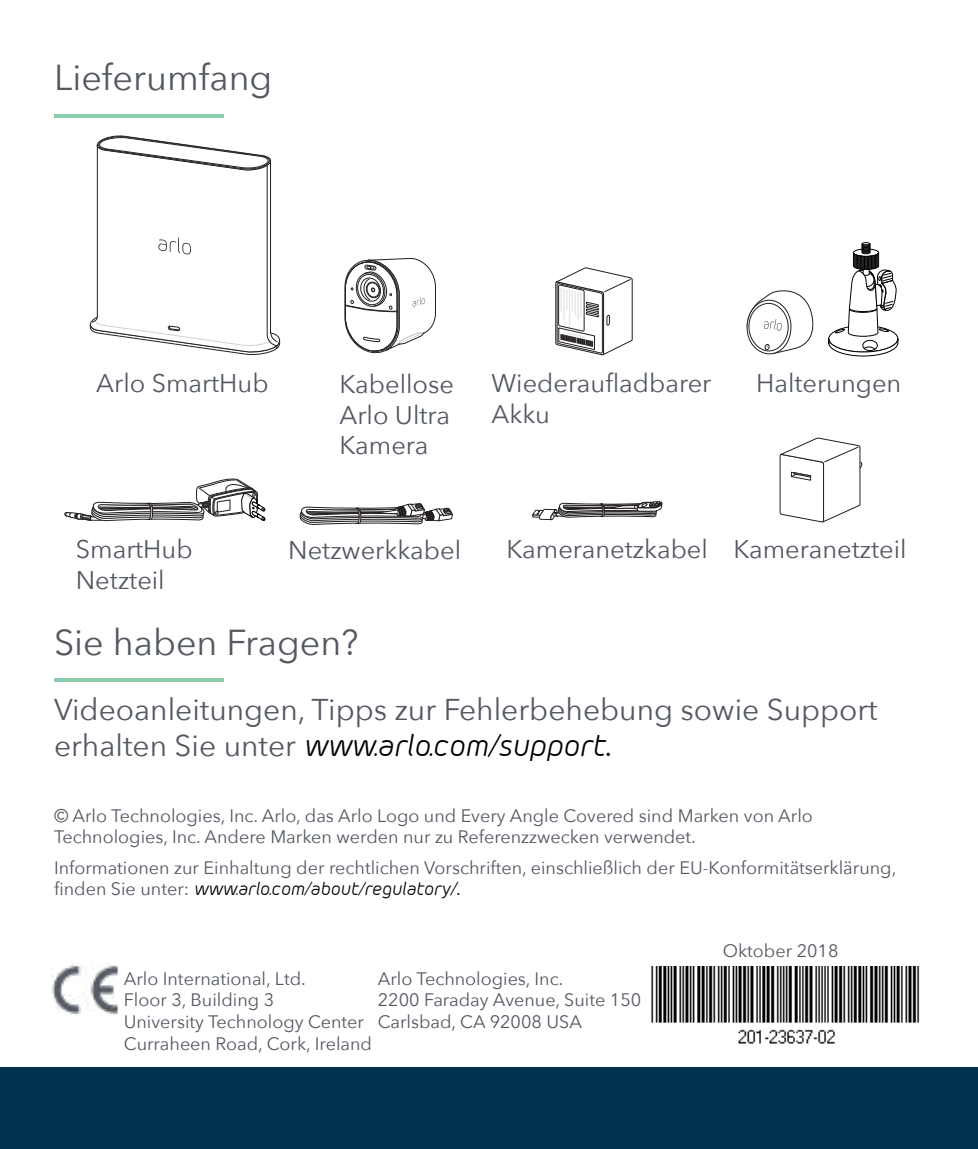
<style>
.page{position:relative;width:978px;height:1149px;background:#fff}
.page>*{position:absolute;margin:0;border:0;box-sizing:border-box;transform-origin:0 0}
.t1{font:36px "Avenir Next";color:#535861}
.t2{font:30px "Avenir Next";color:#535861}
.t3{font:italic 30px "Morebi Rounded";color:#000101}
.t4{font:25.5px/30.6px "Avenir Next";color:#535861}
.t5{font:18px/21.6px "Avenir Next";color:#535861}
.t6{font:italic 18px "Morebi Rounded";color:#000101}
.s1{font-family:"Avenir Next";font-style:normal;color:#535861}
.s2{font-family:"Avenir Next";font-style:normal}
</style>
<div class="page">
<div style="left:0;top:1067px;width:978px;height:81px;background:#00324f"></div>
<hr style="left:54px;top:114px;width:170px;height:3px;background:#8bceae">
<hr style="left:54px;top:678px;width:170px;height:3px;background:#8bceae">
<img style="left:651px;top:966px;width:269px;height:78px">
<img style="left:51px;top:963px;width:67px;height:52px">
<svg style="left:532px;top:501px;width:130px;height:19px"></svg>
<svg style="left:89px;top:135px;width:192px;height:221px"></svg>
<svg style="left:64px;top:478px;width:201px;height:44px"></svg>
<svg style="left:299px;top:503px;width:154px;height:22px"></svg>
<svg style="left:344px;top:258px;width:92px;height:96px"></svg>
<svg style="left:555px;top:267px;width:78px;height:89px"></svg>
<svg style="left:747px;top:290px;width:67px;height:64px"></svg>
<svg style="left:779px;top:437px;width:83px;height:86px"></svg>
<svg style="left:828px;top:242px;width:70px;height:114px"></svg>
<h1 class="t1" style="left:54px;top:47px;width:220px">Lieferumfang</h1>
<h3 class="t4" style="left:96px;top:367px;width:174px">Arlo SmartHub</h3>
<h3 class="t4" style="left:340px;top:368px;width:116px">Kabellose<br>Arlo Ultra<br>Kamera</h3>
<h3 class="t4" style="left:491px;top:366px;width:221px">Wiederaufladbarer<br>Akku</h3>
<h3 class="t4" style="left:756px;top:367px;width:147px">Halterungen</h3>
<h3 class="t4" style="left:76px;top:532px;width:118px">SmartHub<br>Netzteil</h3>
<h3 class="t4" style="left:288px;top:533px;width:174px">Netzwerkkabel</h3>
<h1 class="t1" style="left:54px;top:611px;width:306px">Sie haben Fragen?</h1>
<h3 class="t4" style="left:507px;top:532px;width:203px">Kameranetzkabel</h3>
<h3 class="t4" style="left:733px;top:532px;width:175px">Kameranetzteil</h3>
<h2 class="t2" style="left:54px;top:683px;width:825px">Videoanleitungen, Tipps zur Fehlerbehebung sowie Support</h2>
<h2 class="t3" style="left:54px;top:723px;width:560px"><span class="s1">erhalten Sie unter</span> www.arlo.com/support<span class="s2">.</span></h2>
<p class="t5" style="left:54px;top:803px;width:760px">© Arlo Technologies, Inc. Arlo, das Arlo Logo und Every Angle Covered sind Marken von Arlo<br>Technologies, Inc. Andere Marken werden nur zu Referenzzwecken verwendet.</p>
<p class="t5" style="left:54px;top:855px;width:844px">Informationen zur Einhaltung der rechtlichen Vorschriften, einschließlich der EU-Konformitätserklärung,</p>
<p class="t6" style="left:54px;top:875px;width:408px"><span class="s1">finden Sie unter:</span> www.arlo.com/about/regulatory/<span class="s2">.</span></p>
<p class="t5" style="left:124px;top:966px;width:250px">Arlo International, Ltd.<br>Floor 3, Building 3<br>University Technology Center<br>Curraheen Road, Cork, Ireland</p>
<p class="t5" style="left:378px;top:966px;width:265px">Arlo Technologies, Inc.<br>2200 Faraday Avenue, Suite 150<br>Carlsbad, CA 92008 USA</p>
<p class="t5" style="left:723px;top:939px;width:117px">Oktober 2018</p>
</div>
